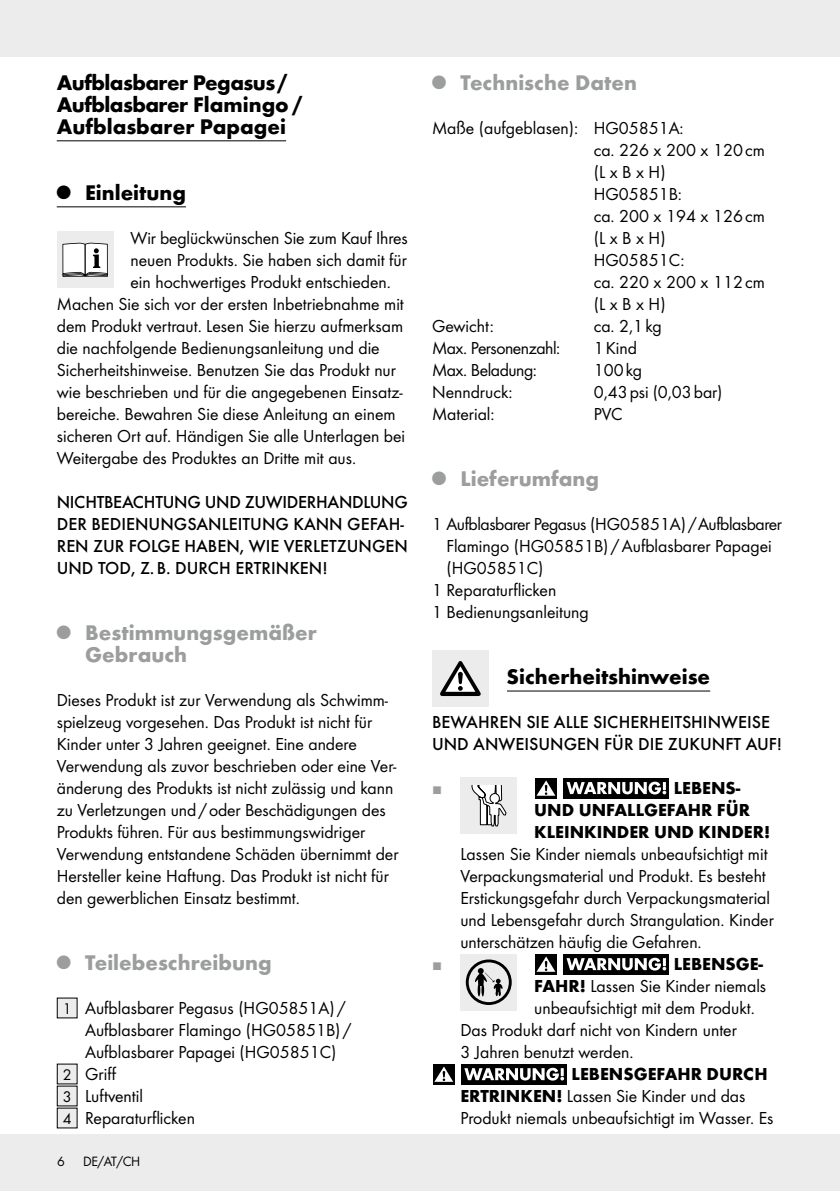
<style>
.page{position:relative;width:840px;height:1191px;background:#fff}
.page>*{position:absolute;margin:0;border:0;box-sizing:border-box;transform-origin:0 0}
.t1{font:700 22px/22px "Futura";color:#9c9d9d}
.t2{font:700 22px/22px "Futura";letter-spacing:-.02em;color:#000}
.t3{font:700 22px "Futura";color:#000}
.t4{font:18px/22px "Futura Boo";color:#000}
.t5{font:500 18px/22px "Futura";color:#000}
.t6{font:18px "Futura Boo";letter-spacing:-.025em;color:#000}
.t7{font:700 18px/22px "Futura";color:#000}
.t8{font:18px "European Pi Three";color:#9c9d9d}
.t9{font:14px "Futura Boo";color:#000}
.s1{font-size:16px}
.s2{font-family:"Futura";font-weight:700}
</style>
<div class="page">
<div style="left:0;top:0;width:839px;height:57px;background:#ececec"></div>
<div style="left:0;top:1134px;width:839px;height:57px;background:#ececec"></div>
<hr style="left:57px;top:140px;width:229px;height:1px;background:#000">
<hr style="left:57px;top:206px;width:129px;height:1px;background:#000">
<div style="left:57px;top:231px;width:56px;height:57px;background:#ececec"></div>
<svg style="left:62px;top:243px;width:46px;height:34px;background:#c6c6c6"></svg>
<div style="left:57px;top:998px;width:20px;height:20px;background:#ececec"></div>
<div style="left:57px;top:1064px;width:20px;height:20px;background:#ececec"></div>
<div style="left:57px;top:1086px;width:20px;height:20px;background:#ececec"></div>
<div style="left:57px;top:1108px;width:20px;height:20px;background:#ececec"></div>
<hr style="left:432px;top:690px;width:277px;height:1px;background:#000">
<div style="left:488px;top:650px;width:18px;height:57px;background:#fff"></div>
<div style="left:432px;top:650px;width:56px;height:57px;background:#ececec"></div>
<svg style="left:440px;top:661px;width:40px;height:35px"></svg>
<div style="left:460px;top:777px;width:57px;height:57px;background:#ececec"></div>
<svg style="left:471px;top:785px;width:35px;height:41px"></svg>
<div style="left:563px;top:777px;width:106px;height:21px;background:#000"></div>
<svg style="left:535px;top:778px;width:21px;height:20px"></svg>
<svg style="left:536px;top:780px;width:19px;height:15px"></svg>
<svg style="left:566px;top:781px;width:100px;height:13px"></svg>
<div style="left:460px;top:953px;width:57px;height:57px;background:#ececec"></div>
<svg style="left:474px;top:968px;width:28px;height:28px"></svg>
<div style="left:465px;top:959px;width:46px;height:46px;border:3px solid #000;border-radius:50%"></div>
<div style="left:563px;top:953px;width:106px;height:21px;background:#000"></div>
<svg style="left:535px;top:954px;width:21px;height:20px"></svg>
<svg style="left:536px;top:956px;width:19px;height:15px"></svg>
<svg style="left:566px;top:957px;width:100px;height:13px"></svg>
<div style="left:461px;top:1063px;width:106px;height:21px;background:#000"></div>
<svg style="left:433px;top:1064px;width:21px;height:20px"></svg>
<svg style="left:434px;top:1066px;width:19px;height:15px"></svg>
<svg style="left:464px;top:1067px;width:99px;height:13px"></svg>
<p class="t2" style="left:57px;top:71px;width:247px">Aufblasbarer Pegasus/<br>Aufblasbarer Flamingo/<br>Aufblasbarer Papagei</p>
<p class="t3" style="left:57px;top:179px;width:131px"><sup>Q</sup> Einleitung</p>
<p class="t4" style="left:130px;top:227px;width:278px">Wir beglückwünschen Sie zum Kauf Ihres</p>
<p class="t4" style="left:130px;top:249px;width:278px">neuen Produkts. Sie haben sich damit für</p>
<p class="t4" style="left:130px;top:271px;width:262px">ein hochwertiges Produkt entschieden.</p>
<p class="t4" style="left:57px;top:293px;width:348px">Machen Sie sich vor der ersten Inbetriebnahme mit</p>
<p class="t4" style="left:57px;top:315px;width:347px">dem Produkt vertraut. Lesen Sie hierzu aufmerksam</p>
<p class="t4" style="left:57px;top:337px;width:324px">die nachfolgende Bedienungsanleitung und die</p>
<p class="t4" style="left:57px;top:359px;width:340px">Sicherheitshinweise. Benutzen Sie das Produkt nur</p>
<p class="t4" style="left:57px;top:381px;width:347px">wie beschrieben und für die angegebenen Einsatz-</p>
<p class="t4" style="left:57px;top:403px;width:340px">bereiche. Bewahren Sie diese Anleitung an einem</p>
<p class="t4" style="left:57px;top:425px;width:350px">sicheren Ort auf. Händigen Sie alle Unterlagen bei</p>
<p class="t4" style="left:57px;top:447px;width:301px">Weitergabe des Produktes an Dritte mit aus.</p>
<p class="t5" style="left:57px;top:491px;width:352px">NICHTBEACHTUNG UND ZUWIDERHANDLUNG DER BEDIENUNGSANLEITUNG KANN GEFAH-REN ZUR FOLGE HABEN, WIE VERLETZUNGEN UND TOD, Z.B. DURCH ERTRINKEN!</p>
<p class="t1" style="left:85px;top:621px;width:233px;text-indent:-28px"><sup>Q</sup> Bestimmungsgemäßer<br>Gebrauch</p>
<p class="t4" style="left:57px;top:689px;width:343px">Dieses Produkt ist zur Verwendung als Schwimm&shy;spielzeug vorgesehen. Das Produkt ist nicht für Kinder unter 3 Jahren geeignet. Eine andere Verwendung als zuvor beschrieben oder eine Ver&shy;änderung des Produkts ist nicht zulässig und kann zu Verletzungen und/oder Beschädigungen des Produkts führen. Für aus bestimmungswidriger Verwendung entstandene Schäden übernimmt der Hersteller keine Haftung. Das Produkt ist nicht für den gewerblichen Einsatz bestimmt.</p>
<p class="t1" style="left:57px;top:951px;width:216px"><sup>Q</sup> Teilebeschreibung</p>
<p class="t4" style="left:63px;top:997px;width:284px"><span class="s1">1</span> Aufblasbarer Pegasus (HG05851A) /</p>
<p class="t4" style="left:85px;top:1019px;width:268px">Aufblasbarer Flamingo (HG05851B) /</p>
<p class="t4" style="left:85px;top:1041px;width:253px">Aufblasbarer Papagei (HG05851C)</p>
<p class="t4" style="left:63px;top:1063px;width:55px"><span class="s1">2</span> Griff</p>
<p class="t4" style="left:63px;top:1085px;width:82px"><span class="s1">3</span> Luftventil</p>
<p class="t4" style="left:63px;top:1107px;width:134px"><span class="s1">4</span> Reparaturflicken</p>
<p class="t9" style="left:57px;top:1153px;width:9px">6</p>
<p class="t9" style="left:83px;top:1153px;width:58px">DE/AT/CH</p>
<p class="t1" style="left:432px;top:71px;width:206px"><sup>Q</sup> Technische Daten</p>
<p class="t4" style="left:432px;top:117px;width:253px">Maße (aufgeblasen): HG05851A:</p>
<p class="t4" style="left:593px;top:139px;width:173px">ca. 226 x 200 x 120cm</p>
<p class="t4" style="left:593px;top:161px;width:73px">(L x B x H)</p>
<p class="t4" style="left:593px;top:183px;width:90px">HG05851B:</p>
<p class="t4" style="left:593px;top:205px;width:173px">ca. 200 x 194 x 126cm</p>
<p class="t4" style="left:593px;top:227px;width:73px">(L x B x H)</p>
<p class="t4" style="left:593px;top:249px;width:92px">HG05851C:</p>
<p class="t4" style="left:593px;top:271px;width:173px">ca. 220 x 200 x 112cm</p>
<p class="t4" style="left:593px;top:293px;width:73px">(L x B x H)</p>
<p class="t4" style="left:432px;top:315px;width:63px">Gewicht:</p>
<p class="t4" style="left:593px;top:315px;width:69px">ca. 2,1kg</p>
<p class="t6" style="left:432px;top:337px;width:130px">Max. Personenzahl:</p>
<p class="t4" style="left:593px;top:337px;width:45px">1Kind</p>
<p class="t6" style="left:432px;top:359px;width:106px">Max. Beladung:</p>
<p class="t4" style="left:593px;top:359px;width:50px">100kg</p>
<p class="t4" style="left:432px;top:381px;width:82px">Nenndruck:</p>
<p class="t4" style="left:593px;top:381px;width:130px">0,43psi (0,03bar)</p>
<p class="t4" style="left:432px;top:403px;width:64px">Material:</p>
<p class="t4" style="left:593px;top:403px;width:30px">PVC</p>
<p class="t1" style="left:432px;top:467px;width:168px"><sup>Q</sup> Lieferumfang</p>
<p class="t6" style="left:432px;top:513px;width:351px">1 Aufblasbarer Pegasus (HG05851A)/Aufblasbarer</p>
<p class="t4" style="left:446px;top:535px;width:326px">Flamingo (HG05851B) /Aufblasbarer Papagei</p>
<p class="t4" style="left:446px;top:557px;width:98px">(HG05851C)</p>
<p class="t4" style="left:432px;top:579px;width:126px">1 Reparaturflicken</p>
<p class="t4" style="left:432px;top:601px;width:158px">1 Bedienungsanleitung</p>
<p class="t3" style="left:506px;top:663px;width:205px">Sicherheitshinweise</p>
<p class="t5" style="left:432px;top:711px;width:351px">BEWAHREN SIE ALLE SICHERHEITSHINWEISE<br>UND ANWEISUNGEN FÜR DIE ZUKUNFT AUF!</p>
<p class="t8" style="left:432px;top:776px;width:12px">J</p>
<p class="t7" style="left:534px;top:777px;width:237px;text-indent:139px">LEBENS-<br>UND UNFALLGEFAHR FÜR<br>KLEINKINDER UND KINDER!</p>
<p class="t4" style="left:460px;top:843px;width:315px">Lassen Sie Kinder niemals unbeaufsichtigt mit Verpackungsmaterial und Produkt. Es besteht Erstickungsgefahr durch Verpackungsmaterial und Lebensgefahr durch Strangulation. Kinder unterschätzen häufig die Gefahren.</p>
<p class="t8" style="left:432px;top:952px;width:12px">J</p>
<p class="t7" style="left:673px;top:953px;width:91px">LEBENSGE-</p>
<p class="t4" style="left:534px;top:975px;width:233px"><span class="s2">FAHR!</span> Lassen Sie Kinder niemals</p>
<p class="t4" style="left:534px;top:997px;width:222px">unbeaufsichtigt mit dem Produkt.</p>
<p class="t4" style="left:460px;top:1019px;width:278px">Das Produkt darf nicht von Kindern unter</p>
<p class="t4" style="left:460px;top:1041px;width:175px">3 Jahren benutzt werden.</p>
<p class="t7" style="left:571px;top:1063px;width:197px">LEBENSGEFAHR DURCH</p>
<p class="t4" style="left:460px;top:1085px;width:314px"><span class="s2">ERTRINKEN!</span> Lassen Sie Kinder und das<br>Produkt niemals unbeaufsichtigt im Wasser. Es</p>
</div>
